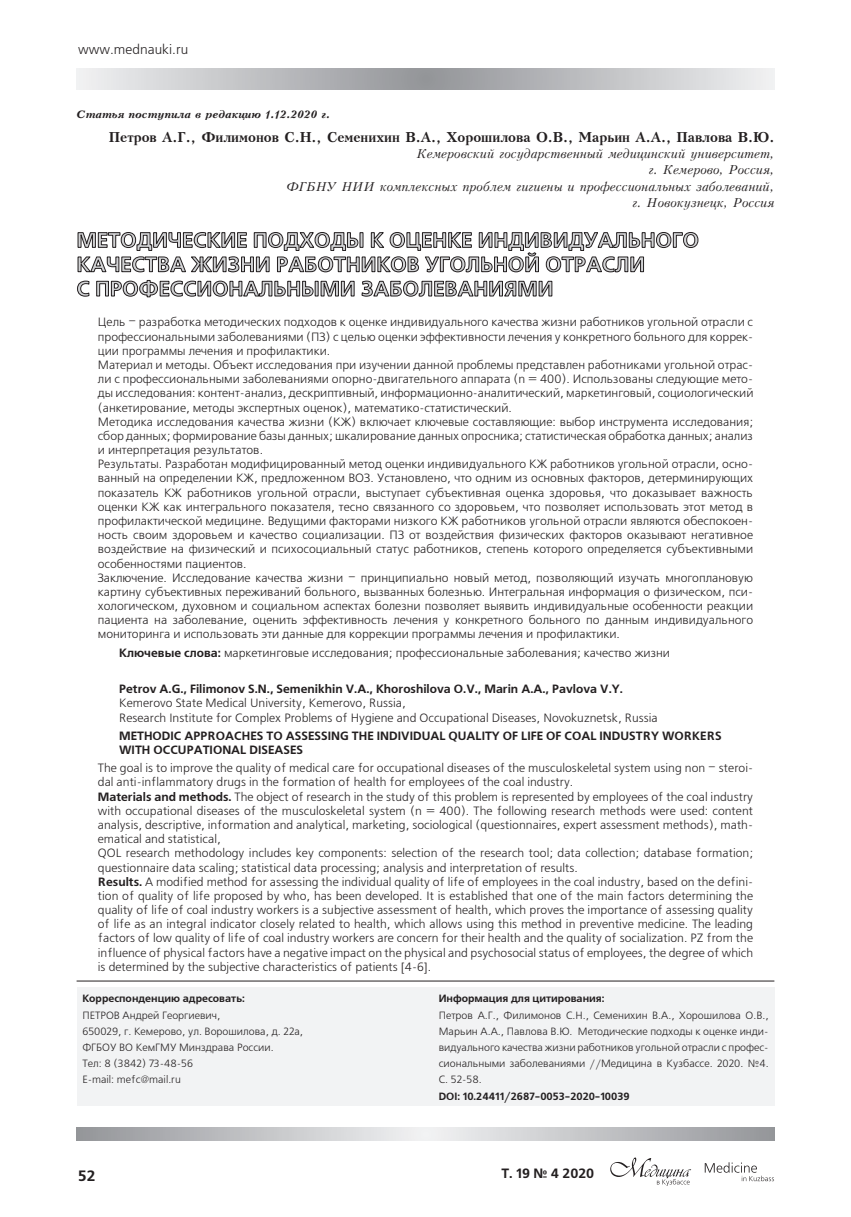
<style>
.page{position:relative;width:851px;height:1217px;background:#fff}
.page>*{position:absolute;margin:0;border:0;box-sizing:border-box;transform-origin:0 0}
.t1{font:700 21px/24.3px "Free Set C";color:#d1d2d4}
.t2{font:700 15px "Free Set C";color:#231f20}
.t3{font:700 13.5px "Kudrashov";color:#231f20}
.t4{font:13.5px "Free Set C";color:#231f20}
.t5{font:700 13.5px "Free Set C";color:#231f20}
.t6{font:12px/14.1px "Free Set C";color:#231f20}
.t7{font:700 12px/14.1px "Free Set C";color:#231f20}
.t8{font:italic 12px/16.2px "Kudrashov";color:#231f20;text-align:right}
.t9{font:10.5px/16.2px "Free Set C";color:#231f20}
.t10{font:700 10.5px "Free Set C";color:#231f20}
.t11{font:italic 700 10.5px "Kudrashov";color:#231f20}
.s1{font-weight:700}
</style>
<div class="page">
<svg style="left:77px;top:68px;width:697px;height:21px;background:#c1c2c5"></svg>
<svg style="left:77px;top:1127px;width:697px;height:13px;background:#c2c3c5"></svg>
<svg style="left:610px;top:1157px;width:81px;height:28px"></svg>
<svg style="left:704px;top:1162px;width:70px;height:18px"></svg>
<svg style="left:77px;top:232px;width:621px;height:40px"></svg>
<svg style="left:77px;top:280px;width:13px;height:17px"></svg>
<svg style="left:96px;top:280px;width:259px;height:18px"></svg>
<svg style="left:361px;top:280px;width:191px;height:17px"></svg>
<div style="left:77px;top:987px;width:697px;height:119px;background:#f2f3f4"></div>
<hr style="left:77px;top:980px;width:697px;height:1px;background:#231f20">
<p class="t4" style="left:78px;top:42px;width:112px">www.mednauki.ru</p>
<p class="t11" style="left:77px;top:108px;width:255px">Статья поступила в редакцию 1.12.2020 г.</p>
<p class="t3" style="left:109px;top:129px;width:666px">Петров А.Г., Филимонов С.Н., Семенихин В.А., Хорошилова О.В., Марьин А.А., Павлова В.Ю.</p>
<p class="t8" style="left:286px;top:146px;width:489px">Кемеровский государственный медицинский университет,<br>г. Кемерово, Россия,<br>ФГБНУ НИИ комплексных проблем гигиены и профессиональных заболеваний, г. Новокузнецк, Россия</p>
<h1 class="t1" style="left:77px;top:228px;width:623px">МЕТОДИЧЕСКИЕ ПОДХОДЫ К ОЦЕНКЕ ИНДИВИДУАЛЬНОГО<br>КАЧЕСТВА ЖИЗНИ РАБОТНИКОВ УГОЛЬНОЙ ОТРАСЛИ<br>С ПРОФЕССИОНАЛЬНЫМИ ЗАБОЛЕВАНИЯМИ</h1>
<p class="t6" style="left:98px;top:316px;width:657px">Цель – разработка методических подходов к оценке индивидуального качества жизни работников угольной отрасли с профессиональными заболеваниями (ПЗ) с целью оценки эффективности лечения у конкретного больного для коррек&shy;ции программы лечения и профилактики.<br>Материал и методы. Объект исследования при изучении данной проблемы представлен работниками угольной отрас&shy;ли с профессиональными заболеваниями опорно-двигательного аппарата (n = 400). Использованы следующие мето&shy;ды исследования: контент-анализ, дескриптивный, информационно-аналитический, маркетинговый, социологический (анкетирование, методы экспертных оценок), математико-статистический.<br>Методика исследования качества жизни (КЖ) включает ключевые составляющие: выбор инструмента исследования; сбор данных; формирование базы данных; шкалирование данных опросника; статистическая обработка данных; анализ и интерпретация результатов.<br>Результаты. Разработан модифицированный метод оценки индивидуального КЖ работников угольной отрасли, осно&shy;ванный на определении КЖ, предложенном ВОЗ. Установлено, что одним из основных факторов, детерминирующих показатель КЖ работников угольной отрасли, выступает субъективная оценка здоровья, что доказывает важность оценки КЖ как интегрального показателя, тесно связанного со здоровьем, что позволяет использовать этот метод в профилактической медицине. Ведущими факторами низкого КЖ работников угольной отрасли являются обеспокоен&shy;ность своим здоровьем и качество социализации. ПЗ от воздействия физических факторов оказывают негативное воздействие на физический и психосоциальный статус работников, степень которого определяется субъективными особенностями пациентов.<br>Заключение. Исследование качества жизни – принципиально новый метод, позволяющий изучать многоплановую картину субъективных переживаний больного, вызванных болезнью. Интегральная информация о физическом, пси&shy;хологическом, духовном и социальном аспектах болезни позволяет выявить индивидуальные особенности реакции пациента на заболевание, оценить эффективность лечения у конкретного больного по данным индивидуального мониторинга и использовать эти данные для коррекции программы лечения и профилактики.</p>
<p class="t6" style="left:119px;top:646px;width:552px"><span class="s1">Ключевые слова:</span> маркетинговые исследования; профессиональные заболевания; качество жизни</p>
<p class="t7" style="left:119px;top:682px;width:505px">Petrov A.G., Filimonov S.N., Semenikhin V.A., Khoroshilova О.V., Marin A.A., Pavlova V.Y.</p>
<p class="t6" style="left:119px;top:696px;width:540px">Kemerovo State Medical University, Kemerovo, Russia,<br>Research Institute for Complex Problems of Hygiene and Occupational Diseases, Novokuznetsk, Russia</p>
<p class="t7" style="left:119px;top:728px;width:604px">METHODIC APPROACHES TO ASSESSING THE INDIVIDUAL QUALITY OF LIFE OF COAL INDUSTRY WORKERS<br>WITH OCCUPATIONAL DISEASES</p>
<p class="t6" style="left:98px;top:761px;width:656px">The goal is to improve the quality of medical care for occupational diseases of the musculoskeletal system using non – steroi&shy;dal anti-inflammatory drugs in the formation of health for employees of the coal industry.<br><span class="s1">Materials and methods.</span> The object of research in the study of this problem is represented by employees of the coal industry with occupational diseases of the musculoskeletal system (n = 400). The following research methods were used: content analysis, descriptive, information and analytical, marketing, sociological (questionnaires, expert assessment methods), math&shy;ematical and statistical,<br>QOL research methodology includes key components: selection of the research tool; data collection; database formation; questionnaire data scaling; statistical data processing; analysis and interpretation of results.<br><span class="s1">Results.</span> A modified method for assessing the individual quality of life of employees in the coal industry, based on the defini&shy;tion of quality of life proposed by who, has been developed. It is established that one of the main factors determining the quality of life of coal industry workers is a subjective assessment of health, which proves the importance of assessing quality of life as an integral indicator closely related to health, which allows using this method in preventive medicine. The leading factors of low quality of life of coal industry workers are concern for their health and the quality of socialization. PZ from the influence of physical factors have a negative impact on the physical and psychosocial status of employees, the degree of which is determined by the subjective characteristics of patients [4-6].</p>
<p class="t10" style="left:82px;top:992px;width:164px">Корреспонденцию адресовать:</p>
<p class="t9" style="left:82px;top:1007px;width:222px">ПЕТРОВ Андрей Георгиевич,<br>650029, г. Кемерово, ул. Ворошилова, д. 22а,<br>ФГБОУ ВО КемГМУ Минздрава России.<br>Тел: 8 (3842) 73-48-56<br>E-mail: mefc@mail.ru</p>
<p class="t10" style="left:438px;top:992px;width:167px">Информация для цитирования:</p>
<p class="t9" style="left:438px;top:1007px;width:331px;text-align:justify">Петров А.Г., Филимонов С.Н., Семенихин В.А., Хорошилова О.В., Марьин А.А., Павлова В.Ю. Методические подходы к оценке инди&shy;видуального качества жизни работников угольной отрасли с профес&shy;сиональными заболеваниями //Медицина в Кузбассе. 2020. №4.<br>С. 52-58.</p>
<p class="t10" style="left:438px;top:1089px;width:192px">DOI: 10.24411/2687-0053-2020-10039</p>
<p class="t2" style="left:78px;top:1166px;width:19px">52</p>
<p class="t5" style="left:501px;top:1165px;width:94px">T. 19 № 4 2020</p>
</div>
